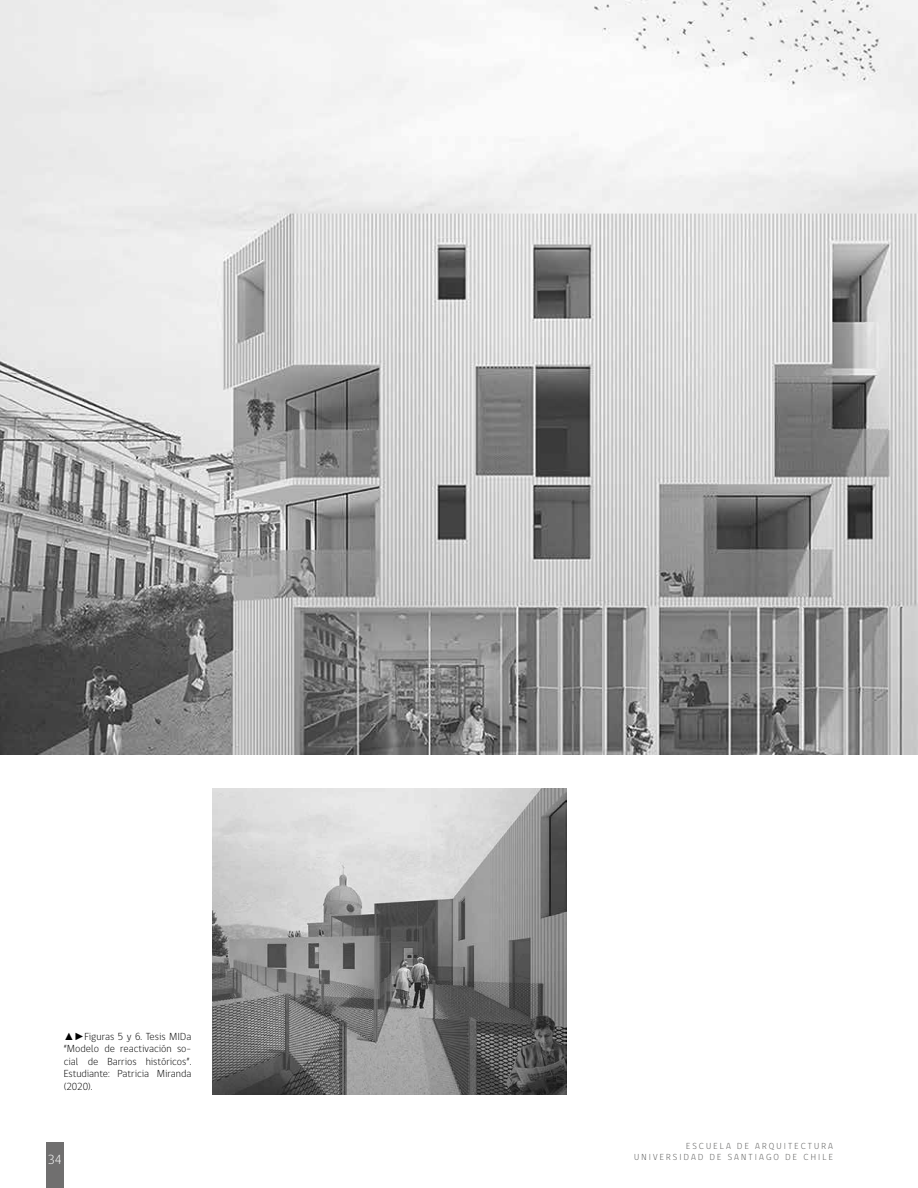
<style>
.page{position:relative;width:918px;height:1188px;background:#fff}
.page>*{position:absolute;margin:0;border:0;box-sizing:border-box;transform-origin:0 0}
.t1{font:300 13.5px "gob CL";color:#fff}
.t2{font:300 10.5px/12.6px "gob CL";color:#000;text-align:justify}
.t3{font:300 9px/10.8px "gob CL";letter-spacing:.24em;color:#575756;text-align:right}
.s1{font-family:"Arial";font-weight:400}
</style>
<div class="page">
<div style="left:46px;top:1143px;width:18px;height:45px;background:#706f6f"></div>
<img style="left:213px;top:788px;width:353px;height:306px">
<img style="left:0;top:0;width:918px;height:755px">
<p class="t2" style="left:64px;top:1030px;width:129px"><span class="s1">▲►</span>Figuras 5 y 6. Tesis MIDa “Modelo de reactivación so&shy;cial de Barrios históricos”.<br>Estudiante: Patricia Miranda (2020).</p>
<p class="t1" style="left:48px;top:1150px;width:16px">34</p>
<p class="t3" style="left:634px;top:1141px;width:200px">ESCUELA DE ARQUITECTURA<br>UNIVERSIDAD DE SANTIAGO DE CHILE</p>
</div>
